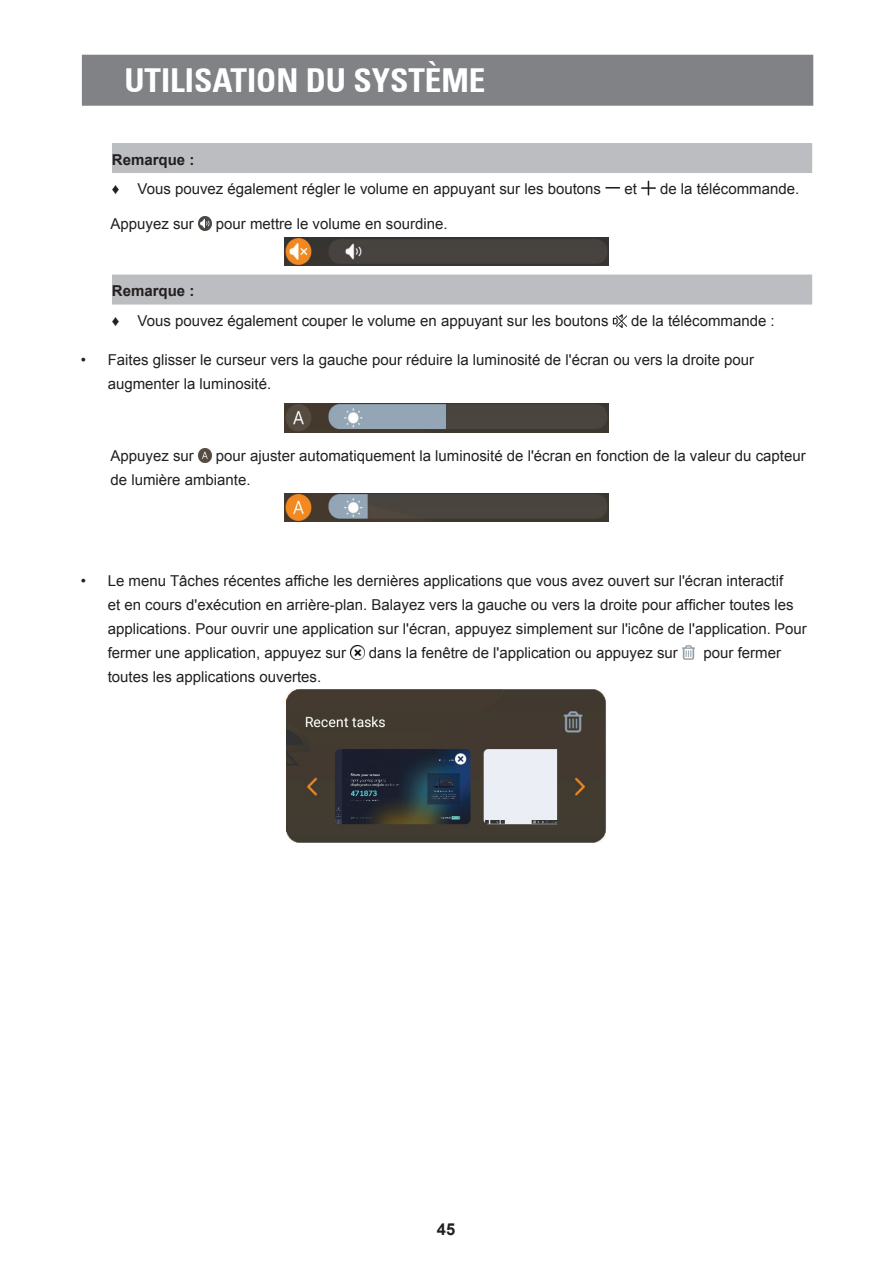
<style>
.page{position:relative;width:893px;height:1263px;background:#fff}
.page>*{position:absolute;margin:0;border:0;box-sizing:border-box;transform-origin:0 0}
.t1{font:700 condensed 33px "Univers 67";color:#fff}
.t2{font:700 16.5px "Arial";color:#231f20}
.t3{font:15px/24px "Arial";color:#231f20}
.t4{font:700 15px "Arial";color:#231f20}
</style>
<div class="page">
<div style="left:82px;top:55px;width:731px;height:51px;background:#808285;border:2px solid #808285"></div>
<div style="left:112px;top:143px;width:700px;height:30px;background:#bcbdc0"></div>
<svg style="left:605px;top:187px;width:15px;height:2px"></svg>
<svg style="left:641px;top:181px;width:15px;height:14px"></svg>
<img style="left:198px;top:217px;width:14px;height:13px">
<img style="left:285px;top:238px;width:323px;height:27px">
<div style="left:112px;top:275px;width:700px;height:30px;background:#bcbdc0"></div>
<svg style="left:613px;top:314px;width:14px;height:14px"></svg>
<img style="left:285px;top:404px;width:323px;height:28px">
<img style="left:198px;top:448px;width:14px;height:14px">
<img style="left:285px;top:494px;width:323px;height:27px">
<img style="left:350px;top:645px;width:15px;height:15px">
<img style="left:682px;top:645px;width:13px;height:15px">
<img style="left:287px;top:689px;width:319px;height:154px">
<h1 class="t1" style="left:124px;top:60px;width:363px">UTILISATION DU SYSTÈME</h1>
<p class="t4" style="left:112px;top:149px;width:84px">Remarque :</p>
<p class="t3" style="left:112px;top:177px;width:491px">♦ Vous pouvez également régler le volume en appuyant sur les boutons</p>
<p class="t3" style="left:624px;top:177px;width:14px">et</p>
<p class="t3" style="left:660px;top:177px;width:141px">de la télécommande.</p>
<p class="t3" style="left:111px;top:212px;width:85px">Appuyez sur</p>
<p class="t3" style="left:216px;top:212px;width:233px">pour mettre le volume en sourdine.</p>
<p class="t4" style="left:112px;top:280px;width:84px">Remarque :</p>
<p class="t3" style="left:112px;top:308px;width:498px">♦ Vous pouvez également couper le volume en appuyant sur les boutons</p>
<p class="t3" style="left:631px;top:308px;width:145px">de la télécommande :</p>
<p class="t3" style="left:108px;top:347px;width:648px;text-indent:-27px">• Faites glisser le curseur vers la gauche pour réduire la luminosité de l'écran ou vers la droite pour augmenter la luminosité.</p>
<p class="t3" style="left:111px;top:443px;width:697px;text-indent:105px">pour ajuster automatiquement la luminosité de l'écran en fonction de la valeur du capteur de lumière ambiante.</p>
<p class="t3" style="left:111px;top:443px;width:85px">Appuyez sur</p>
<p class="t3" style="left:108px;top:569px;width:700px;text-indent:-27px">• Le menu Tâches récentes affiche les dernières applications que vous avez ouvert sur l'écran interactif<br>et en cours d'exécution en arrière-plan. Balayez vers la gauche ou vers la droite pour afficher toutes les applications. Pour ouvrir une application sur l'écran, appuyez simplement sur l'icône de l'application. Pour fermer une application, appuyez sur</p>
<p class="t3" style="left:369px;top:641px;width:310px">dans la fenêtre de l'application ou appuyez sur</p>
<p class="t3" style="left:703px;top:641px;width:79px">pour fermer</p>
<p class="t3" style="left:108px;top:665px;width:215px">toutes les applications ouvertes.</p>
<p class="t2" style="left:437px;top:1217px;width:20px">45</p>
</div>
